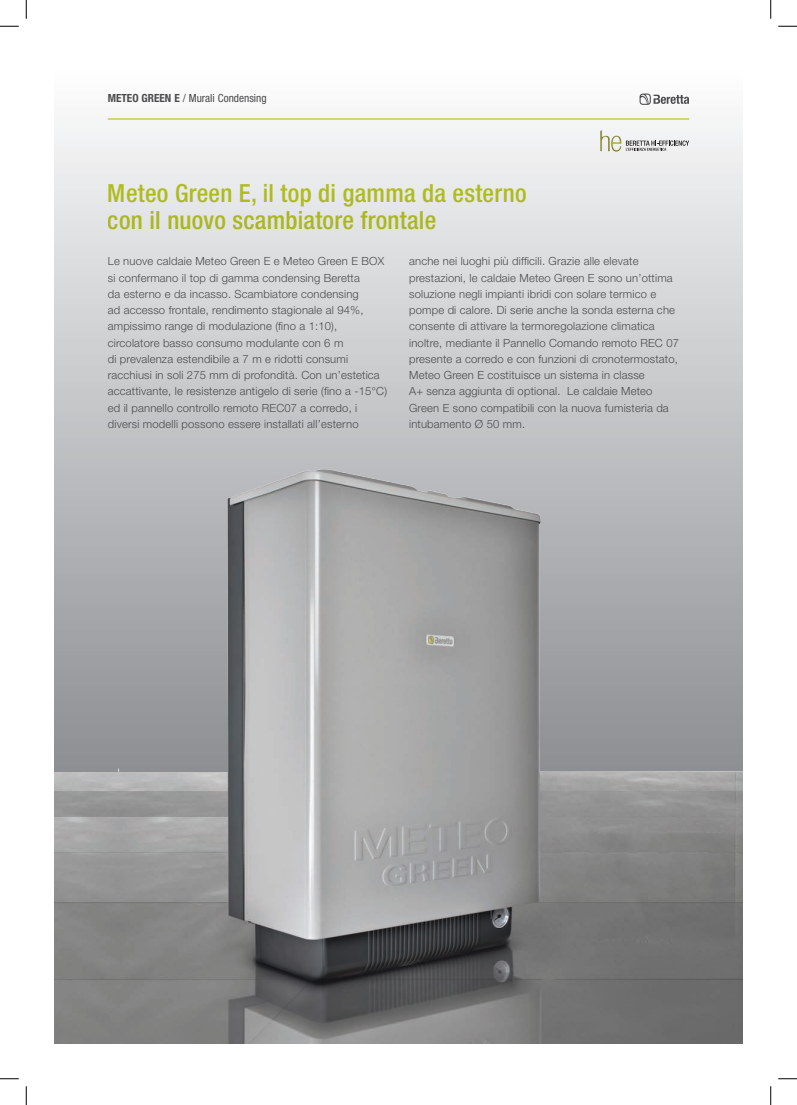
<style>
.page{position:relative;width:797px;height:1105px;background:#fff}
.page>*{position:absolute;margin:0;border:0;box-sizing:border-box;transform-origin:0 0}
.t1{font:500 condensed 25px/27.5px "Helvetica Neue";letter-spacing:.01em;color:#c1ce23}
.t2{font:300 11.25px/16.2px "Helvetica Neue";letter-spacing:.015em;color:#4b4c4d}
.t3{font:condensed 11.25px "Helvetica Neue";color:#4b4c4d}
.s1{font-weight:700}
</style>
<div class="page">
<svg style="left:55px;top:93px;width:687px;height:370px"></svg>
<hr style="left:108px;top:118px;width:581px;height:2px;background:#c1ce23">
<svg style="left:639px;top:94px;width:50px;height:11px"></svg>
<img style="left:55px;top:463px;width:687px;height:580px">
<svg style="left:626px;top:141px;width:63px;height:10px"></svg>
<svg style="left:0;top:25px;width:19px;height:2px"></svg>
<svg style="left:778px;top:25px;width:19px;height:2px"></svg>
<svg style="left:0;top:1078px;width:19px;height:1px"></svg>
<svg style="left:778px;top:1078px;width:19px;height:1px"></svg>
<svg style="left:25px;top:0;width:2px;height:19px"></svg>
<svg style="left:25px;top:1086px;width:2px;height:19px"></svg>
<svg style="left:770px;top:0;width:1px;height:19px"></svg>
<svg style="left:770px;top:1086px;width:1px;height:19px"></svg>
<p class="t3" style="left:108px;top:92px;width:160px"><span class="s1">METEO GREEN E</span> / Murali Condensing</p>
<h1 class="t1" style="left:108px;top:179px;width:420px">Meteo Green E, il top di gamma da esterno con il nuovo scambiatore frontale</h1>
<p class="t2" style="left:108px;top:253px;width:281px">Le nuove caldaie Meteo Green E e Meteo Green E BOX si confermano il top di gamma condensing Beretta<br>da esterno e da incasso. Scambiatore condensing<br>ad accesso frontale, rendimento stagionale al 94%, ampissimo range di modulazione (fino a 1:10), circolatore basso consumo modulante con 6 m<br>di prevalenza estendibile a 7 m e ridotti consumi racchiusi in soli 275 mm di profondità. Con un’estetica accattivante, le resistenze antigelo di serie (fino a -15°C) ed il pannello controllo remoto REC07 a corredo, i diversi modelli possono essere installati all’esterno</p>
<p class="t2" style="left:409px;top:253px;width:271px">anche nei luoghi più difficili. Grazie alle elevate prestazioni, le caldaie Meteo Green E sono un’ottima soluzione negli impianti ibridi con solare termico e pompe di calore. Di serie anche la sonda esterna che consente di attivare la termoregolazione climatica inoltre, mediante il Pannello Comando remoto REC 07 presente a corredo e con funzioni di cronotermostato, Meteo Green E costituisce un sistema in classe<br>A+ senza aggiunta di optional. Le caldaie Meteo Green E sono compatibili con la nuova fumisteria da intubamento Ø 50 mm.</p>
</div>
